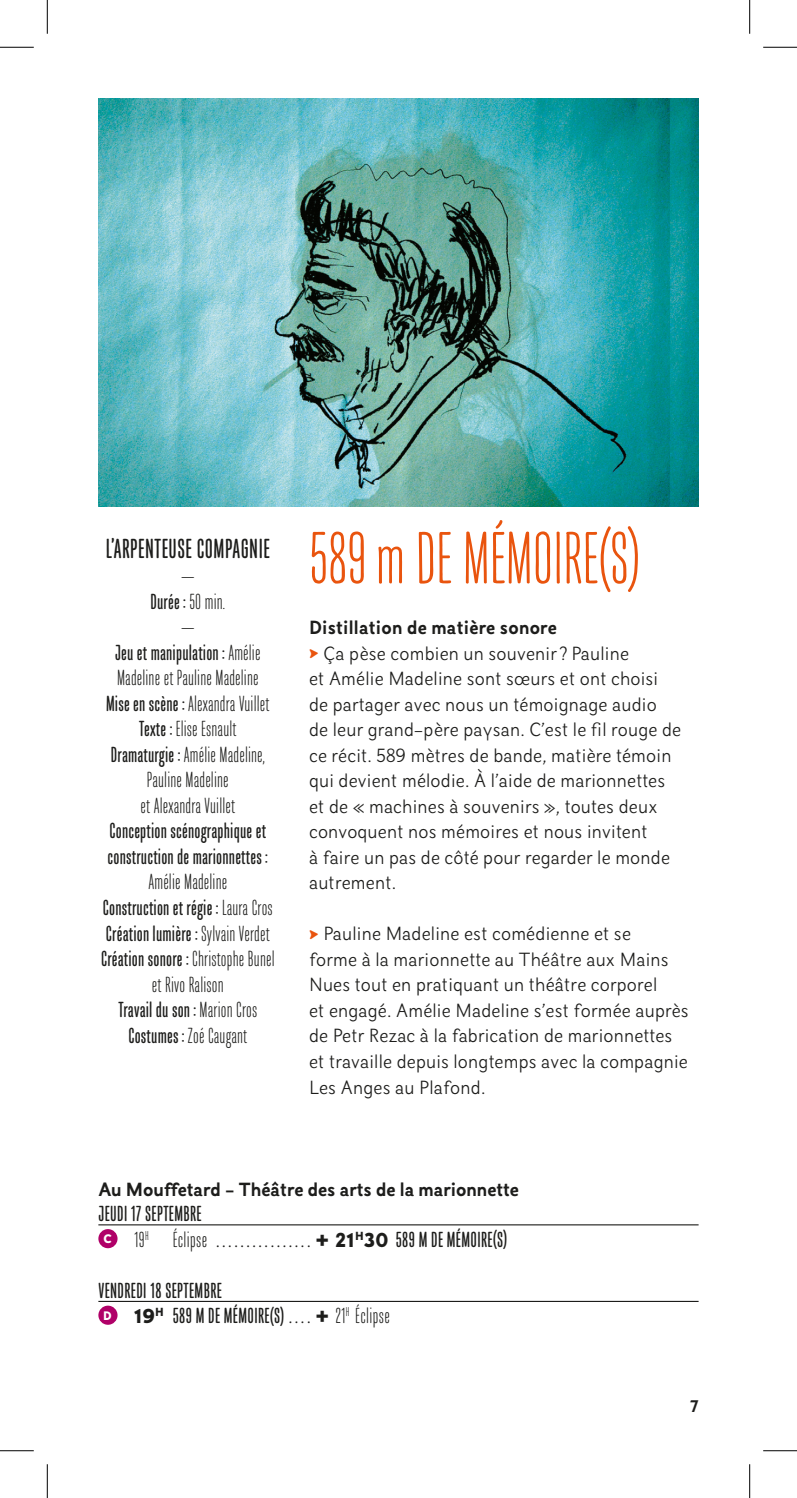
<style>
.page{position:relative;width:797px;height:1498px;background:#fff}
.page>*{position:absolute;margin:0;border:0;box-sizing:border-box;transform-origin:0 0}
.t1{font:72px "Hand Gothic";color:#e9540e}
.t2{font:700 27px "Hand Gothic";letter-spacing:.02em;color:#1d1d1b}
.t3{font:21.38px/25.4px "Hand Gothic";letter-spacing:.01em;color:#1d1d1b;text-align:center}
.t4{font:700 21.38px/25.4px "Hand Gothic";letter-spacing:.02em;color:#1d1d1b}
.t5{font:300 19.12px/25.4px "Selfica";letter-spacing:.01em;color:#1d1d1b}
.t6{font:700 19.12px "Selfica";color:#1d1d1b}
.t7{font:700 16.88px "Selfica";color:#1d1d1b}
.s1{font-weight:700}
.s2{font-family:"Hand Gothic";font-weight:700;font-size:33.75px;color:#e9540e}
.s3{font-weight:400}
.s4{font-family:"Selfica";font-weight:900;font-size:29.25px}
.s5{font-family:"Selfica";font-weight:900;font-size:20.25px}
</style>
<div class="page">
<img style="left:98px;top:98px;width:600px;height:408px">
<hr style="left:98px;top:1224px;width:600px;height:1px;background:#1d1d1b">
<hr style="left:98px;top:1301px;width:600px;height:1px;background:#1d1d1b">
<div style="left:98px;top:1229px;width:19px;height:19px;background:#b00068;border-radius:50%"></div>
<div style="left:98px;top:1305px;width:19px;height:19px;background:#b00068;border-radius:50%"></div>
<hr style="left:0;top:47px;width:34px;height:1px;background:#000">
<hr style="left:762px;top:47px;width:34px;height:1px;background:#000">
<hr style="left:0;top:1450px;width:34px;height:1px;background:#000">
<hr style="left:762px;top:1450px;width:34px;height:1px;background:#000">
<hr style="left:47px;top:0;width:1px;height:34px;background:#000">
<hr style="left:47px;top:1464px;width:1px;height:34px;background:#000">
<hr style="left:748px;top:0;width:1px;height:34px;background:#000">
<hr style="left:748px;top:1464px;width:1px;height:34px;background:#000">
<h2 class="t2" style="left:106px;top:533px;width:165px">L’ARPENTEUSE COMPAGNIE</h2>
<p class="t3" style="left:106px;top:564px;width:165px">—<br><span class="s1">Durée :</span> 50 min.<br>—<br><span class="s1">Jeu et manipulation :</span> Amélie<br>Madeline et Pauline Madeline<br><span class="s1">Mise en scène :</span> Alexandra Vuillet<br><span class="s1">Texte :</span> Elise Esnault<br><span class="s1">Dramaturgie :</span> Amélie Madeline,<br>Pauline Madeline<br>et Alexandra Vuillet</p>
<p class="t4" style="left:108px;top:819px;width:162px">Conception scénographique et construction de marionnettes :</p>
<p class="t3" style="left:101px;top:870px;width:175px">Amélie Madeline<br><span class="s1">Construction et régie :</span> Laura Cros<br><span class="s1">Création lumière :</span> Sylvain Verdet<br><span class="s1">Création sonore :</span> Christophe Bunel et Rivo Ralison<br><span class="s1">Travail du son :</span> Marion Cros<br><span class="s1">Costumes :</span> Zoé Caugant</p>
<h1 class="t1" style="left:309px;top:520px;width:332px">589 m DE MÉMOIRE(S)</h1>
<p class="t5" style="left:309px;top:613px;width:373px"><span class="s1">Distillation de matière sonore<br></span><span class="s2">►</span> Ça pèse combien un souvenir? Pauline<br>et Amélie Madeline sont sœurs et ont choisi de partager avec nous un témoignage audio<br>de leur grand-père paysan. C’est le fil rouge de ce récit. 589 mètres de bande, matière témoin qui devient mélodie. À l’aide de marionnettes et de « machines à souvenirs », toutes deux convoquent nos mémoires et nous invitent<br>à faire un pas de côté pour regarder le monde autrement.</p>
<p class="t5" style="left:309px;top:920px;width:381px"><span class="s2">►</span> Pauline Madeline est comédienne et se<br>forme à la marionnette au Théâtre aux Mains Nues tout en pratiquant un théâtre corporel<br>et engagé. Amélie Madeline s’est formée auprès de Petr Rezac à la fabrication de marionnettes et travaille depuis longtemps avec la compagnie Les Anges au Plafond.</p>
<p class="t6" style="left:98px;top:1172px;width:421px">Au Mouffetard – Théâtre des arts de la marionnette</p>
<p class="t4" style="left:98px;top:1201px;width:117px">JEUDI 17 SEPTEMBRE<br><sup>C</sup> <span class="s3">19</span><sup>H</sup> <span class="s3">Éclipse</span> .................</p>
<p class="t4" style="left:314px;top:1227px;width:194px"><span class="s4">+</span> <span class="s5">21</span><sup>H</sup><span class="s5">30</span> 589 M DE MÉMOIRE(S)</p>
<p class="t4" style="left:98px;top:1278px;width:293px">VENDREDI 18 SEPTEMBRE<br><sup>D</sup> <span class="s5">19</span><sup>H</sup> 589 M DE MÉMOIRE(S) ..... <span class="s4">+</span> <span class="s3">21</span><sup>H</sup> <span class="s3">Éclipse</span></p>
<p class="t7" style="left:689px;top:1392px;width:10px">7</p>
</div>
